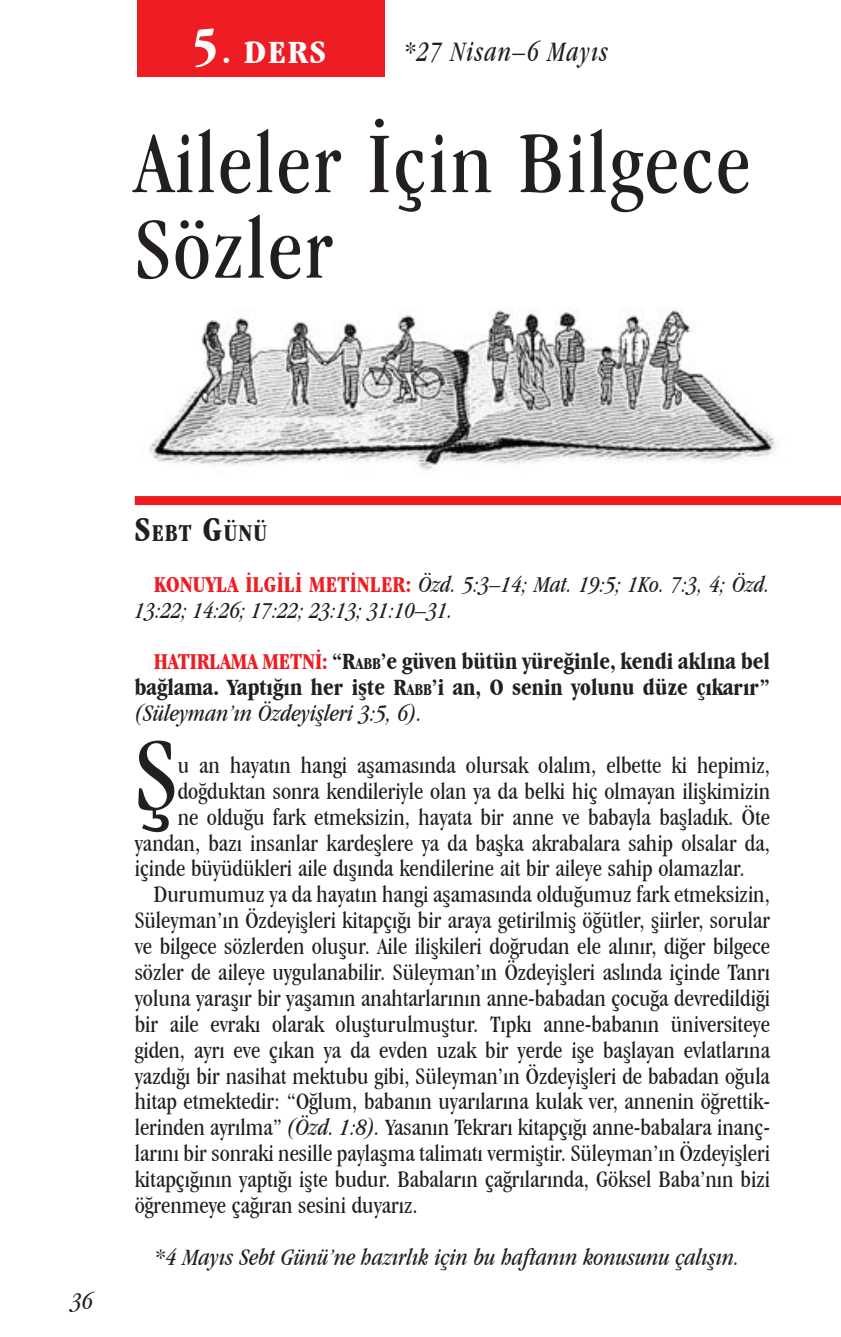
<style>
.page{position:relative;width:841px;height:1337px;background:#fff}
.page>*{position:absolute;margin:0;border:0;box-sizing:border-box;transform-origin:0 0}
.Capitular_Saturday{font:condensed 106.65px "Garamond IT Cby BT";color:#231f20}
.Lesson_Title{font:condensed 90px/85.5px "Garamond IT Cby BT";letter-spacing:.025em;color:#231f20}
.Lesson_Start_Head{font:700 condensed 33.75px "Garamond IT Cby BT";color:#fff;scale:1.1 1}
.Lesson_Dates{font:italic condensed 29.25px "Garamond IT Cby BT";letter-spacing:.05em;color:#231f20;scale:.9 1}
.Box_aligned{font:700 condensed 25.2px "Garamond IT Cby BT";letter-spacing:.035em;color:#231f20}
.t1{font:italic condensed 24.75px "Garamond IT Cby BT";color:#231f20}
.Body{font:condensed 24.3px/25.9px "Garamond IT Cby BT";color:#231f20;text-align:justify}
.Capitular_Saturday-2{font:condensed 24.3px "Garamond IT Cby BT";color:#231f20}
.Friday_Body{font:700 condensed 24.3px/25.9px "Garamond IT Cby BT";color:#231f20;text-align:justify}
.Body-2{font:italic condensed 24.3px "Garamond IT Cby BT";color:#231f20}
.Friday_Body-2{font:italic condensed 23.62px/25.9px "Garamond IT Cby BT";color:#231f20}
.s1{font-size:54px}
.s2{font-size:36px}
.s3{font-weight:700;font-style:normal;color:#ee1d23}
.s4{font-size:23.62px;color:#ee1d23}
.s5{font-style:inherit}
.s6{font-size:17.1px}
.s7{font-weight:400;font-style:italic}
.s8{font-style:italic}
</style>
<div class="page">
<img style="left:149px;top:308px;width:626px;height:162px">
<div style="left:137px;top:0;width:248px;height:76px;background:#ee1d23"></div>
<div style="left:135px;top:496px;width:705px;height:9px;background:#ee1d23"></div>
<p class="Lesson_Start_Head" style="left:192px;top:33px;width:124px"><span class="s1">5</span>. DERS</p>
<p class="Lesson_Dates" style="left:403px;top:35px;width:230px">*27 Nisan–6 Mayıs</p>
<p class="Lesson_Title" style="left:135px;top:120px;width:617px">Aileler İçin Bilgece<br>Sözler</p>
<p class="t1" style="left:71px;top:1286px;width:23px">36</p>
<p class="Box_aligned" style="left:135px;top:518px;width:134px"><span class="s2">S</span>EBT <span class="s2">G</span>ÜNÜ</p>
<p class="Friday_Body-2" style="left:135px;top:571px;width:636px;text-indent:19px"><span class="s3">KONUYLA İLGILI METINLER:</span> Özd. 5:3–14; Mat. 19:5; 1Ko. 7:3, 4; Özd.<br>13:22; 14:26; 17:22; 23:13; 31:10–31.</p>
<p class="Friday_Body" style="left:135px;top:648px;width:636px;text-indent:19px"><span class="s4">HATIRLAMA METNI:</span> “<span class="s5">R</span><span class="s6">ABB</span>’e güven bütün yüreğinle, kendi aklına bel bağlama. Yaptığın her işte <span class="s5">R</span><span class="s6">ABB</span>’i an, O senin yolunu düze çıkarır” <span class="s7">(Süleyman’ın Özdeyişleri 3:5, 6).</span></p>
<p class="Capitular_Saturday" style="left:135px;top:714px;width:45px">Ş</p>
<p class="Capitular_Saturday-2" style="left:178px;top:751px;width:593px">u an hayatın hangi aşamasında olursak olalım, elbette ki hepimiz,</p>
<p class="Capitular_Saturday-2" style="left:178px;top:777px;width:593px">doğduktan sonra kendileriyle olan ya da belki hiç olmayan ilişkimizin</p>
<p class="Capitular_Saturday-2" style="left:178px;top:803px;width:593px">ne olduğu fark etmeksizin, hayata bir anne ve babayla başladık. Öte</p>
<p class="Capitular_Saturday-2" style="left:135px;top:829px;width:636px">yandan, bazı insanlar kardeşlere ya da başka akrabalara sahip olsalar da,</p>
<p class="Capitular_Saturday-2" style="left:135px;top:854px;width:611px">içinde büyüdükleri aile dışında kendilerine ait bir aileye sahip olamazlar.</p>
<p class="Body" style="left:135px;top:881px;width:636px;text-indent:19px">Durumumuz ya da hayatın hangi aşamasında olduğumuz fark etmeksizin, Süleyman’ın Özdeyişleri kitapçığı bir araya getirilmiş öğütler, şiirler, sorular ve bilgece sözlerden oluşur. Aile ilişkileri doğrudan ele alınır, diğer bilgece sözler de aileye uygulanabilir. Süleyman’ın Özdeyişleri aslında içinde Tanrı yoluna yaraşır bir yaşamın anahtarlarının anne-babadan çocuğa devredildiği bir aile evrakı olarak oluşturulmuştur. Tıpkı anne-babanın üniversiteye giden, ayrı eve çıkan ya da evden uzak bir yerde işe başlayan evlatlarına yazdığı bir nasihat mektubu gibi, Süleyman’ın Özdeyişleri de babadan oğula hitap etmektedir: “Oğlum, babanın uyarılarına kulak ver, annenin öğrettik&shy;lerinden ayrılma” <span class="s8">(Özd. 1:8).</span> Yasanın Tekrarı kitapçığı anne-babalara inanç&shy;larını bir sonraki nesille paylaşma talimatı vermiştir. Süleyman’ın Özdeyişleri kitapçığının yaptığı işte budur. Babaların çağrılarında, Göksel Baba’nın bizi öğrenmeye çağıran sesini duyarız.</p>
<p class="Body-2" style="left:154px;top:1242px;width:587px">*4 Mayıs Sebt Günü’ne hazırlık için bu haftanın konusunu çalışın.</p>
</div>
